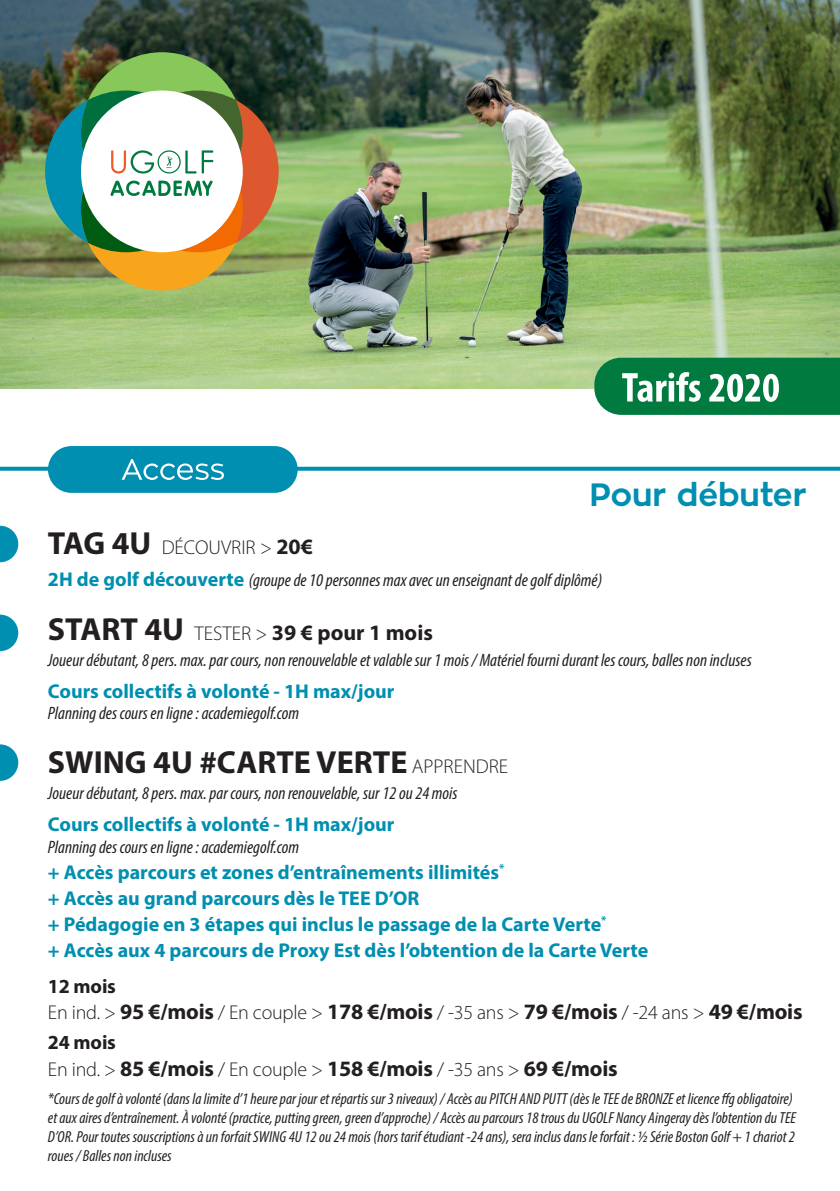
<style>
.page{position:relative;width:840px;height:1191px;background:#fff}
.page>*{position:absolute;margin:0;border:0;box-sizing:border-box;transform-origin:0 0}
.t1{font:700 32px "Myriad Pro";color:#231f20}
.t2{font:700 32px "Zona Pro";color:#008fb0}
.t3{font:700 22px "Myriad Pro";color:#231f20}
.t4{font:700 20px/26px "Myriad Pro";color:#008fb0}
.t5{font:300 20px/26.4px "Myriad Pro";letter-spacing:-.01em;color:#231f20}
.t6{font:italic condensed 18px "Myriad Pro";color:#231f20}
.t7{font:italic condensed 16px/19.2px "Myriad Pro";color:#231f20}
.s1{font-weight:700;font-size:32px}
.s2{font-weight:700;font-size:22px}
.s3{font-weight:700;font-style:normal;font-stretch:normal;font-size:20px;color:#008fb0}
.s4{font-size:32px}
.s5{font-weight:300;font-size:20px}
.s6{font-weight:700}
</style>
<div class="page">
<img style="left:0;top:0;width:839px;height:388px">
<div style="left:45px;top:91px;width:162px;height:161px;background:#008fb0;border-radius:50%"></div>
<div style="left:117px;top:91px;width:161px;height:161px;background:#dd582e;border-radius:50%"></div>
<div style="left:81px;top:129px;width:162px;height:161px;background:#f9a51b;border-radius:50%"></div>
<div style="left:81px;top:52px;width:162px;height:162px;background:#88c75a;border-radius:50%"></div>
<svg style="left:81px;top:91px;width:162px;height:161px;background:#d0daca"></svg>
<svg style="left:594px;top:358px;width:245px;height:57px;background:#2b905e"></svg>
<svg style="left:0;top:467px;width:839px;height:4px;background:#1095b4"></svg>
<div style="left:48px;top:446px;width:249px;height:47px;background:#008fb0;border-radius:23px"></div>
<svg style="left:122px;top:459px;width:102px;height:21px"></svg>
<svg style="left:0;top:614px;width:18px;height:37px"></svg>
<svg style="left:0;top:526px;width:18px;height:36px"></svg>
<svg style="left:0;top:744px;width:18px;height:37px"></svg>
<h1 class="t2" style="left:589px;top:474px;width:218px">Pour débuter</h1>
<p class="t5" style="left:48px;top:533px;width:266px"><span class="s1">TAG 4U</span> DÉCOUVRIR &gt; <span class="s2">20€</span></p>
<p class="t6" style="left:48px;top:569px;width:555px"><span class="s3">2H de golf découverte</span> (groupe de 10 personnes max avec un enseignant de golf diplômé)</p>
<h2 class="t3" style="left:48px;top:618px;width:386px"><span class="s4">START 4U</span> <span class="s5">TESTER &gt;</span> 39 € pour 1 mois</h2>
<p class="t6" style="left:48px;top:649px;width:705px">Joueur débutant, 8 pers. max. par cours, non renouvelable et valable sur 1 mois / Matériel fourni durant les cours, balles non incluses</p>
<p class="t4" style="left:48px;top:677px;width:348px">Cours collectifs à volonté - 1H max/jour</p>
<p class="t6" style="left:48px;top:702px;width:252px">Planning des cours en ligne : academiegolf.com</p>
<h1 class="t1" style="left:48px;top:741px;width:461px">SWING 4U #CARTE VERTE <span class="s5">APPRENDRE</span></h1>
<p class="t6" style="left:48px;top:782px;width:411px">Joueur débutant, 8 pers. max. par cours, non renouvelable, sur 12 ou 24 mois</p>
<p class="t4" style="left:48px;top:811px;width:348px">Cours collectifs à volonté - 1H max/jour</p>
<p class="t6" style="left:48px;top:836px;width:252px">Planning des cours en ligne : academiegolf.com</p>
<p class="t4" style="left:48px;top:858px;width:601px">+ Accès parcours et zones d’entraînements illimités<sup>*<br></sup>+ Accès au grand parcours dès le TEE D’OR<br>+ Pédagogie en 3 étapes qui inclus le passage de la Carte Verte<sup>*<br></sup>+ Accès aux 4 parcours de Proxy Est dès l’obtention de la Carte Verte</p>
<p class="t5" style="left:48px;top:973px;width:755px"><span class="s6">12 mois<br></span>En ind. &gt; <span class="s2">95 €/mois</span> / En couple &gt; <span class="s2">178 €/mois</span> / -35 ans &gt; <span class="s2">79 €/mois</span> / -24 ans &gt; <span class="s2">49 €/mois</span></p>
<p class="t5" style="left:48px;top:1029px;width:571px"><span class="s6">24 mois<br></span>En ind. &gt; <span class="s2">85 €/mois</span> / En couple &gt; <span class="s2">158 €/mois</span> / -35 ans &gt; <span class="s2">69 €/mois</span></p>
<p class="t7" style="left:48px;top:1088px;width:749px">*Cours de golf à volonté (dans la limite d’1 heure par jour et répartis sur 3 niveaux) / Accès au PITCH AND PUTT (dès le TEE de BRONZE et licence ffg obligatoire) et aux aires d’entraînement. À volonté (practice, putting green, green d’approche) / Accès au parcours 18 trous du UGOLF Nancy Aingeray dès l’obtention du TEE D’OR. Pour toutes souscriptions à un forfait SWING 4U 12 ou 24 mois (hors tarif étudiant -24 ans), sera inclus dans le forfait : ½ Série Boston Golf + 1 chariot 2 roues / Balles non incluses</p>
</div>
